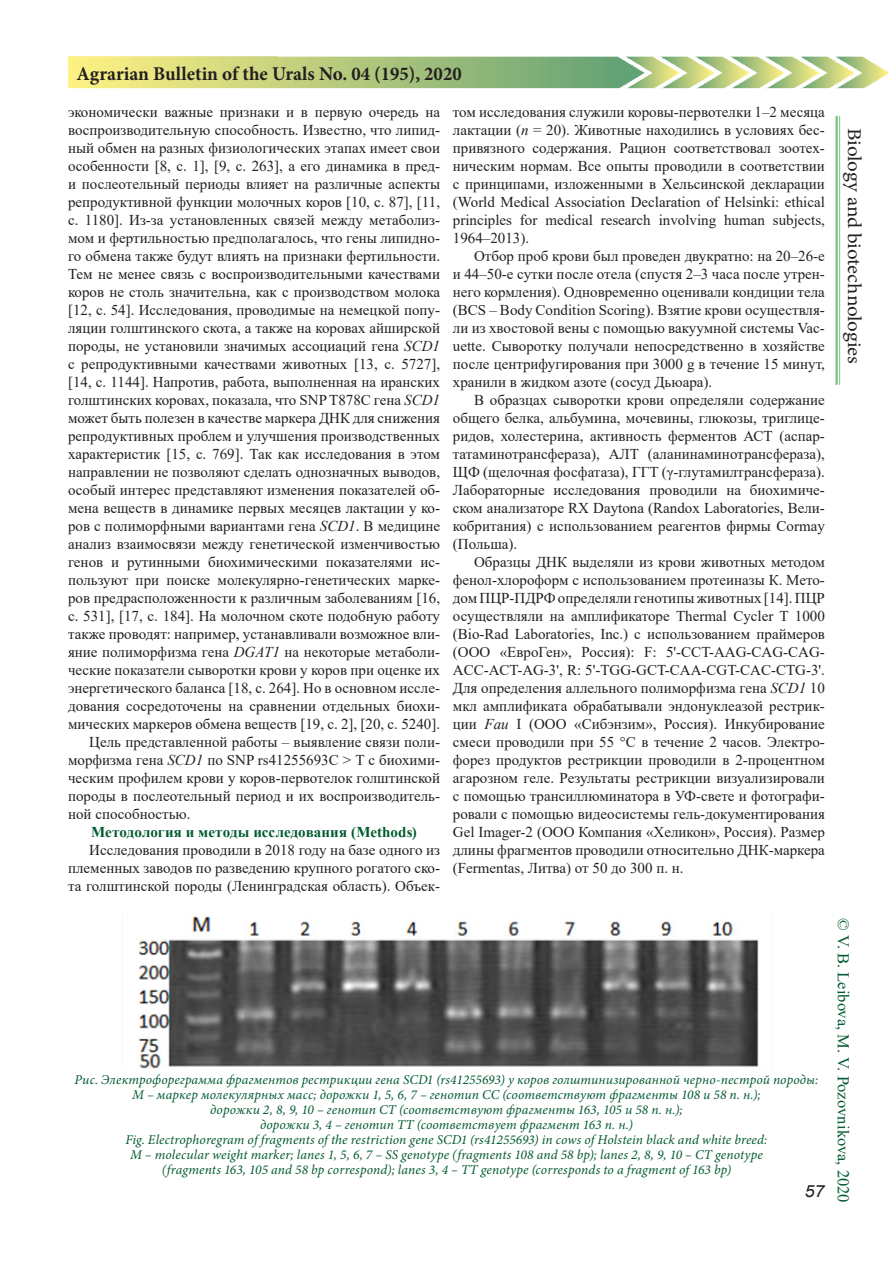
<style>
.page{position:relative;width:893px;height:1263px;background:#fff}
.page>*{position:absolute;margin:0;border:0;box-sizing:border-box;transform-origin:0 0}
.t1{font:700 19.5px "Minion Pro";color:#231f20}
.t2{font:19.5px "Minion Pro";letter-spacing:-.015em;color:#231f20;scale:1.08 1}
.t3{font:italic 16.8px "Arial";color:#231f20;scale:1.08 1}
.автор{font:16.5px "Times New Roman";letter-spacing:-.005em;color:#025b30}
.t4{font:15px/18px "Times New Roman";color:#231f20;text-align:justify}
.подзаголовок{font:700 15px "Times New Roman";letter-spacing:.005em;color:#025b30}
.рисунок{font:italic 13.5px "Minion Pro";letter-spacing:.01em;color:#025b30}
.s1{font-style:italic}
</style>
<div class="page">
<hr style="left:835px;top:116px;width:3px;height:269px;background:#40ae49">
<hr style="left:839px;top:116px;width:1px;height:269px;background:#40ae49">
<img style="left:68px;top:56px;width:820px;height:32px">
<img style="left:137px;top:916px;width:622px;height:152px">
<h1 class="t1" style="left:77px;top:60px;width:387px">Agrarian Bulletin of the Urals No. 04 (195), 2020</h1>
<p class="t4" style="left:68px;top:102px;width:374px">экономически важные признаки и в первую очередь на воспроизводительную способность. Известно, что липид&shy;ный обмен на разных физиологических этапах имеет свои особенности [8, с. 1], [9, с. 263], а его динамика в пред&shy;и послеотельный периоды влияет на различные аспекты репродуктивной функции молочных коров [10, с. 87], [11, с. 1180]. Из-за установленных связей между метаболиз&shy;мом и фертильностью предполагалось, что гены липидно&shy;го обмена также будут влиять на признаки фертильности.<br>Тем не менее связь с воспроизводительными качествами коров не столь значительна, как с производством молока [12, с. 54]. Исследования, проводимые на немецкой попу&shy;ляции голштинского скота, а также на коровах айширской породы, не установили значимых ассоциаций гена <span class="s1">SCD1 </span>с репродуктивными качествами животных [13, с. 5727], [14, с. 1144]. Напротив, работа, выполненная на иранских голштинских коровах, показала, что SNP T878C гена <span class="s1">SCD1 </span>может быть полезен в качестве маркера ДНК для снижения репродуктивных проблем и улучшения производственных характеристик [15, с. 769]. Так как исследования в этом направлении не позволяют сделать однозначных выводов, особый интерес представляют изменения показателей об&shy;мена веществ в динамике первых месяцев лактации у ко&shy;ров с полиморфными вариантами гена <span class="s1">SCD1</span>. В медицине анализ взаимосвязи между генетической изменчивостью генов и рутинными биохимическими показателями ис&shy;пользуют при поиске молекулярно-генетических марке&shy;ров предрасположенности к различным заболеваниям [16, с. 531], [17, с. 184]. На молочном скоте подобную работу также проводят: например, устанавливали возможное вли&shy;яние полиморфизма гена <span class="s1">DGAT1</span> на некоторые метаболи&shy;ческие показатели сыворотки крови у коров при оценке их энергетического баланса [18, с. 264]. Но в основном иссле&shy;дования сосредоточены на сравнении отдельных биохи&shy;мических маркеров обмена веществ [19, с. 2], [20, с. 5240].</p>
<p class="t4" style="left:68px;top:732px;width:374px;text-indent:21px">Цель представленной работы – выявление связи поли&shy;морфизма гена <span class="s1">SCD1</span> по SNP rs41255693С &gt; Т с биохими&shy;ческим профилем крови у коров-первотелок голштинской породы в послеотельный период и их воспроизводитель&shy;ной способностью.</p>
<p class="подзаголовок" style="left:91px;top:821px;width:327px">Методология и методы исследования (Methods)</p>
<p class="t4" style="left:68px;top:840px;width:374px;text-indent:21px">Исследования проводили в 2018 году на базе одного из племенных заводов по разведению крупного рогатого ско&shy;та голштинской породы (Ленинградская область). Объек-</p>
<p class="t4" style="left:453px;top:102px;width:374px">том исследования служили коровы-первотелки 1–2 месяца лактации (<span class="s1">n</span> = 20). Животные находились в условиях бес&shy;привязного содержания. Рацион соответствовал зоотех&shy;ническим нормам. Все опыты проводили в соответствии с принципами, изложенными в Хельсинской декларации (World Medical Association Declaration of Helsinki: ethical principles for medical research involving human subjects, 1964–2013).</p>
<p class="t4" style="left:453px;top:246px;width:374px;text-indent:21px">Отбор проб крови был проведен двукратно: на 20–26-е и 44–50-е сутки после отела (спустя 2–3 часа после утрен&shy;него кормления). Одновременно оценивали кондиции тела (BCS – Body Condition Scoring). Взятие крови осуществля&shy;ли из хвостовой вены с помощью вакуумной системы Vac&shy;uette. Сыворотку получали непосредственно в хозяйстве после центрифугирования при 3000 g в течение 15 минут, хранили в жидком азоте (сосуд Дьюара).</p>
<p class="t4" style="left:453px;top:390px;width:374px;text-indent:21px">В образцах сыворотки крови определяли содержание общего белка, альбумина, мочевины, глюкозы, триглице&shy;ридов, холестерина, активность ферментов АСТ (аспар&shy;татаминотрансфераза), АЛТ (аланинаминотрансфераза), ЩФ (щелочная фосфатаза), ГГТ (γ-глутамилтрансфераза).<br>Лабораторные исследования проводили на биохимиче&shy;ском анализаторе RX Daytona (Randox Laboratories, Вели&shy;кобритания) с использованием реагентов фирмы Cormay (Польша).</p>
<p class="t4" style="left:453px;top:552px;width:374px;text-indent:21px">Образцы ДНК выделяли из крови животных методом фенол-хлороформ с использованием протеиназы К. Мето&shy;дом ПЦР-ПДРФ определяли генотипы животных [14]. ПЦР осуществляли на амплификаторе Thermal Cycler T 1000 (Bio-Rad Laboratories, Inc.) с использованием праймеров (ООО «ЕвроГен», Россия): F: 5'-CCT-AAG-CAG-CAG-ACC-ACT-AG-3', R: 5'-TGG-GCT-CAA-CGT-CAC-CTG-3'.<br>Для определения аллельного полиморфизма гена <span class="s1">SCD1</span> 10 мкл амплификата обрабатывали эндонуклеазой рестрик&shy;ции <span class="s1">Fau</span> I (ООО «Сибэнзим», Россия). Инкубирование смеси проводили при 55 °С в течение 2 часов. Электро&shy;форез продуктов рестрикции проводили в 2-процентном агарозном геле. Результаты рестрикции визуализировали с помощью трансиллюминатора в УФ-свете и фотографи&shy;ровали с помощью видеосистемы гель-документирования Gel Imager-2 (ООО Компания «Хеликон», Россия). Размер длины фрагментов проводили относительно ДНК-маркера (Fermentas, Литва) от 50 до 300 п. н.</p>
<p class="рисунок" style="left:75px;top:1071px;width:745px">Рис. Электрофореграмма фрагментов рестрикции гена SCD1 (rs41255693) у коров голштинизированной черно-пестрой породы:</p>
<p class="рисунок" style="left:132px;top:1086px;width:630px">М – маркер молекулярных масс; дорожки 1, 5, 6, 7 – генотип СС (соответствуют фрагменты 108 и 58 п. н.);</p>
<p class="рисунок" style="left:210px;top:1101px;width:474px">дорожки 2, 8, 9, 10 – генотип СТ (соответствуют фрагменты 163, 105 и 58 п. н.);</p>
<p class="рисунок" style="left:260px;top:1116px;width:374px">дорожки 3, 4 – генотип ТТ (соответствует фрагмент 163 п. н.)</p>
<p class="рисунок" style="left:125px;top:1131px;width:643px">Fig. Electrophoregram of fragments of the restriction gene SCD1 (rs41255693) in cows of Holstein black and white breed:</p>
<p class="рисунок" style="left:130px;top:1146px;width:634px">M – molecular weight marker; lanes 1, 5, 6, 7 – SS genotype (fragments 108 and 58 bp); lanes 2, 8, 9, 10 – CT genotype</p>
<p class="рисунок" style="left:162px;top:1161px;width:571px">(fragments 163, 105 and 58 bp correspond); lanes 3, 4 – TT genotype (corresponds to a fragment of 163 bp)</p>
<p class="t3" style="left:804px;top:1181px;width:20px">57</p>
<h1 class="t2" style="left:868px;top:128px;width:220px;rotate:90deg">Biology and biotechnologies</h1>
<p class="автор" style="left:855px;top:918px;width:286px;rotate:90deg">© V. B. Leibova, M. V. Pozovnikova, 2020</p>
</div>
